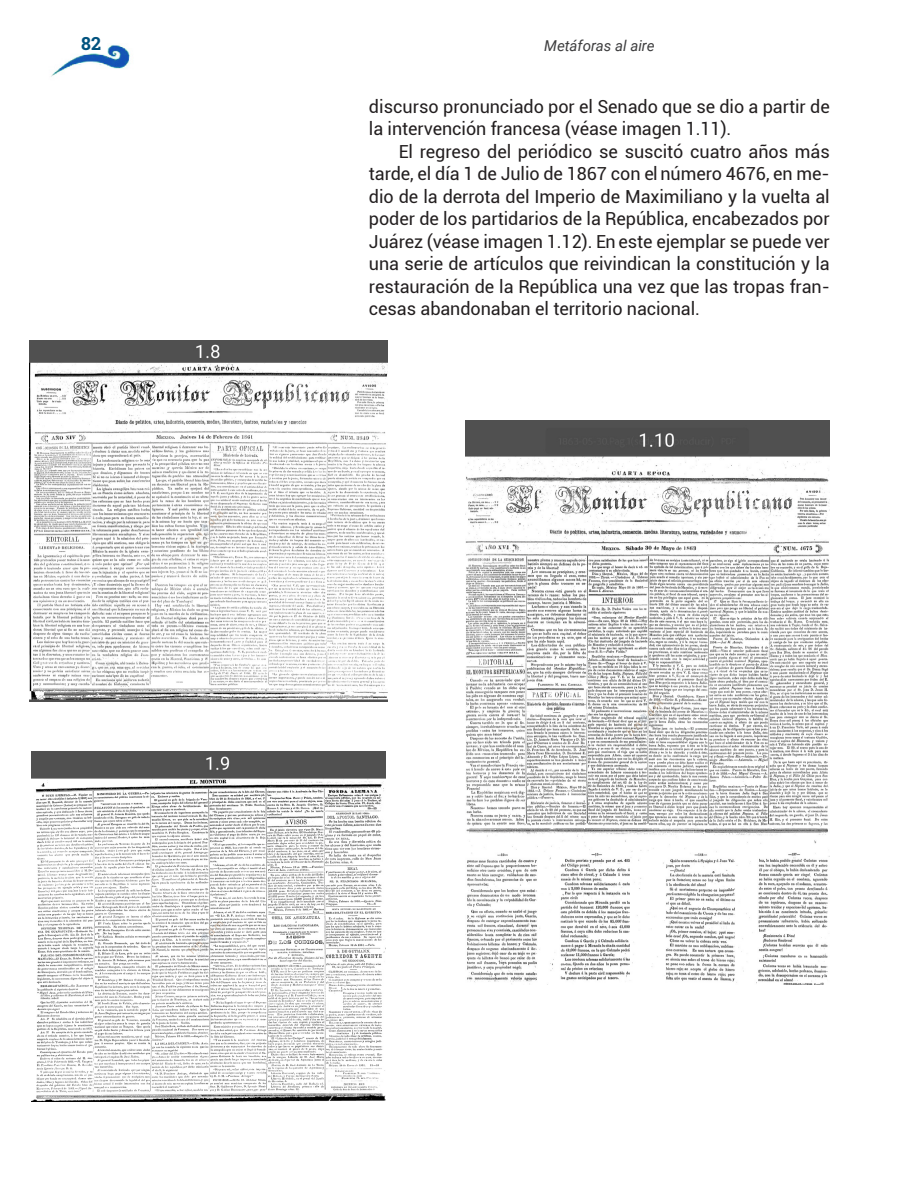
<style>
.page{position:relative;width:915px;height:1191px;background:#fff}
.page>*{position:absolute;margin:0;border:0;box-sizing:border-box;transform-origin:0 0}
.t1{font:18px/22.5px "Roboto";letter-spacing:-.005em;color:#231f20}
.t2{font:700 18px "Roboto Slab";color:#00527e}
.t3{font:italic 15px "Roboto";color:#3e3e3f}
</style>
<div class="page">
<img style="left:51px;top:44px;width:79px;height:33px">
<img style="left:465px;top:420px;width:364px;height:564px">
<img style="left:30px;top:341px;width:357px;height:360px">
<img style="left:32px;top:752px;width:353px;height:349px">
<p class="t2" style="left:81px;top:31px;width:21px">82</p>
<p class="t3" style="left:544px;top:36px;width:112px">Metáforas al aire</p>
<p class="t1" style="left:369px;top:94px;width:462px">discurso pronunciado por el Senado que se dio a partir de la intervención francesa (véase imagen 1.11).</p>
<p class="t1" style="left:369px;top:139px;width:462px;text-align:justify;text-indent:30px">El regreso del periódico se suscitó cuatro años más tarde, el día 1 de Julio de 1867 con el número 4676, en me&shy;dio de la derrota del Imperio de Maximiliano y la vuelta al poder de los partidarios de la República, encabezados por Juárez (véase imagen 1.12). En este ejemplar se puede ver una serie de artículos que reivindican la constitución y la restauración de la República una vez que las tropas fran&shy;cesas abandonaban el territorio nacional.</p>
</div>
